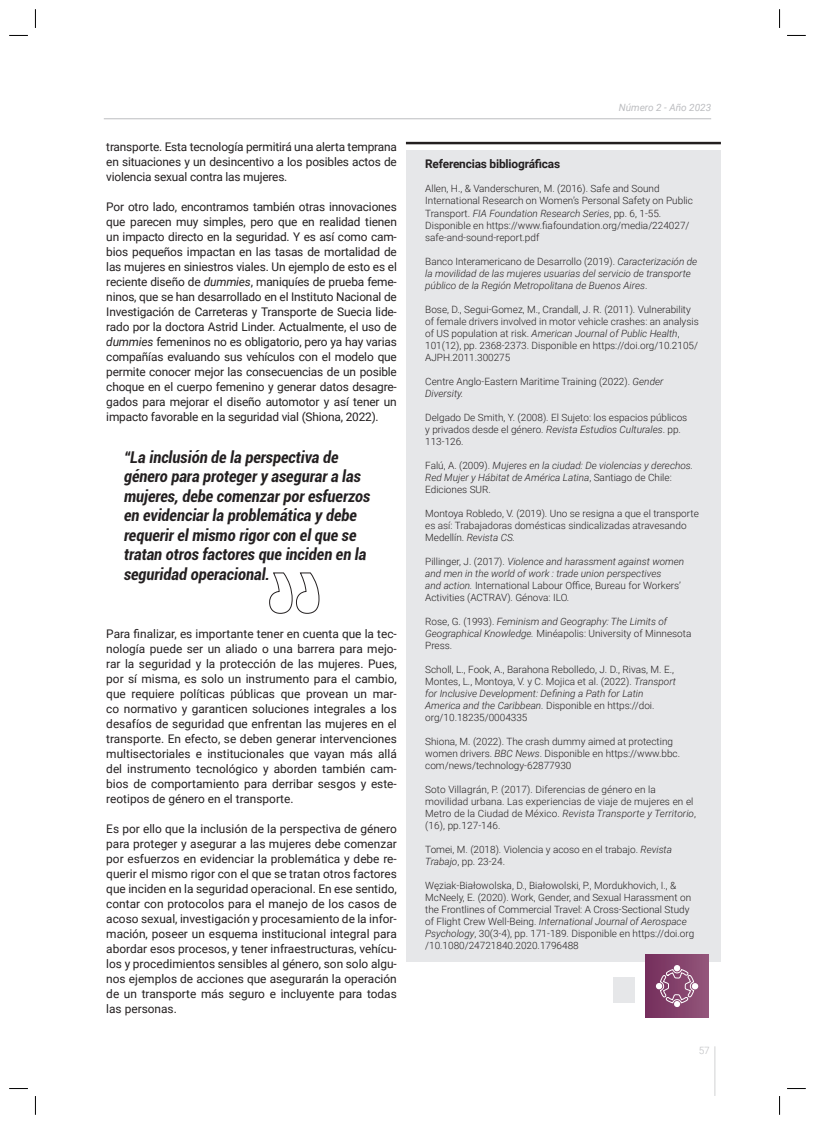
<style>
.page{position:relative;width:815px;height:1124px;background:#fff}
.page>*{position:absolute;margin:0;border:0;box-sizing:border-box;transform-origin:0 0}
.t1{font:italic 700 condensed 16.25px/19.5px "Roboto";color:#231f20}
.t2{font:11.88px/15px "Roboto";letter-spacing:-.015em;color:#231f20;text-align:justify}
.t3{font:700 11.88px "Roboto";letter-spacing:-.015em;color:#231f20}
.t4{font:300 10px/12px "Roboto";color:#231f20}
.t5{font:italic 300 10px/12px "Roboto";color:#231f20}
.t6{font:italic 10px "Roboto";color:#bcbdc0}
.t7{font:300 10px "Roboto";color:#bcbdc0}
.s1{font-style:italic}
.s2{font-style:normal}
</style>
<div class="page">
<hr style="left:104px;top:118px;width:607px;height:1px;background:#bcbdc0">
<hr style="left:715px;top:1046px;width:1px;height:49px;background:#d1d2d4">
<div style="left:406px;top:150px;width:315px;height:811px;background:#e6e7e9"></div>
<div style="left:406px;top:142px;width:315px;height:2px;border:1px solid #231f20"></div>
<svg style="left:269px;top:572px;width:51px;height:42px"></svg>
<div style="left:614px;top:976px;width:21px;height:26px;background:#e6e7e9"></div>
<svg style="left:645px;top:954px;width:64px;height:63px"></svg>
<svg style="left:655px;top:954px;width:43px;height:64px;background:#93597d"></svg>
<svg style="left:9px;top:35px;width:19px;height:1px"></svg>
<svg style="left:787px;top:35px;width:19px;height:1px"></svg>
<svg style="left:9px;top:1088px;width:19px;height:1px"></svg>
<svg style="left:787px;top:1088px;width:19px;height:1px"></svg>
<svg style="left:35px;top:9px;width:1px;height:19px"></svg>
<svg style="left:35px;top:1096px;width:1px;height:18px"></svg>
<svg style="left:779px;top:9px;width:1px;height:19px"></svg>
<svg style="left:779px;top:1096px;width:1px;height:18px"></svg>
<p class="t2" style="left:106px;top:138px;width:292px">transporte. Esta tecnología permitirá una alerta temprana en situaciones y un desincentivo a los posibles actos de violencia sexual contra las mujeres.</p>
<p class="t2" style="left:106px;top:198px;width:292px">Por otro lado, encontramos también otras innovaciones que parecen muy simples, pero que en realidad tienen un impacto directo en la seguridad. Y es así como cam&shy;bios pequeños impactan en las tasas de mortalidad de las mujeres en siniestros viales. Un ejemplo de esto es el reciente diseño de <span class="s1">dummies</span>, maniquíes de prueba feme&shy;ninos, que se han desarrollado en el Instituto Nacional de Investigación de Carreteras y Transporte de Suecia lide&shy;rado por la doctora Astrid Linder. Actualmente, el uso de <span class="s1">dummies</span> femeninos no es obligatorio, pero ya hay varias compañías evaluando sus vehículos con el modelo que permite conocer mejor las consecuencias de un posible choque en el cuerpo femenino y generar datos desagre&shy;gados para mejorar el diseño automotor y así tener un impacto favorable en la seguridad vial (Shiona, 2022).</p>
<p class="t1" style="left:124px;top:446px;width:248px">“La inclusión de la perspectiva de género para proteger y asegurar a las mujeres, debe comenzar por esfuerzos en evidenciar la problemática y debe requerir el mismo rigor con el que se tratan otros factores que inciden en la seguridad operacional.</p>
<p class="t2" style="left:106px;top:626px;width:292px">Para finalizar, es importante tener en cuenta que la tec&shy;nología puede ser un aliado o una barrera para mejo&shy;rar la seguridad y la protección de las mujeres. Pues, por sí misma, es solo un instrumento para el cambio, que requiere políticas públicas que provean un mar&shy;co normativo y garanticen soluciones integrales a los desafíos de seguridad que enfrentan las mujeres en el transporte. En efecto, se deben generar intervenciones multisectoriales e institucionales que vayan más allá del instrumento tecnológico y aborden también cam&shy;bios de comportamiento para derribar sesgos y este&shy;reotipos de género en el transporte.</p>
<p class="t2" style="left:106px;top:821px;width:292px">Es por ello que la inclusión de la perspectiva de género para proteger y asegurar a las mujeres debe comenzar por esfuerzos en evidenciar la problemática y debe re&shy;querir el mismo rigor con el que se tratan otros factores que inciden en la seguridad operacional. En ese sentido, contar con protocolos para el manejo de los casos de acoso sexual, investigación y procesamiento de la infor&shy;mación, poseer un esquema institucional integral para abordar esos procesos, y tener infraestructuras, vehícu&shy;los y procedimientos sensibles al género, son solo algu&shy;nos ejemplos de acciones que asegurarán la operación de un transporte más seguro e incluyente para todas las personas.</p>
<p class="t6" style="left:619px;top:100px;width:94px">Número 2 - Año 2023</p>
<p class="t3" style="left:425px;top:156px;width:137px">Referencias bibliográficas</p>
<p class="t4" style="left:425px;top:182px;width:269px">Allen, H., &amp; Vanderschuren, M. (2016). Safe and Sound International Research on Women’s Personal Safety on Public Transport. <span class="s1">FIA Foundation Research Series</span>, pp. 6, 1-55.<br>Disponible en https://www.fiafoundation.org/media/224027/ safe-and-sound-report.pdf</p>
<p class="t5" style="left:425px;top:254px;width:274px"><span class="s2">Banco Interamericano de Desarrollo (2019).</span> Caracterización de la movilidad de las mujeres usuarias del servicio de transporte público de la Región Metropolitana de Buenos Aires<span class="s2">.</span></p>
<p class="t4" style="left:425px;top:302px;width:275px">Bose, D., Segui-Gomez, M., Crandall, J. R. (2011). Vulnerability of female drivers involved in motor vehicle crashes: an analysis of US population at risk. <span class="s1">American Journal of Public Health</span>, 101(12), pp. 2368-2373. Disponible en https://doi.org/10.2105/ AJPH.2011.300275</p>
<p class="t4" style="left:425px;top:374px;width:240px">Centre Anglo-Eastern Maritime Training (2022). <span class="s1">Gender<br>Diversity.</span></p>
<p class="t4" style="left:425px;top:410px;width:264px">Delgado De Smith, Y. (2008). El Sujeto: los espacios públicos y privados desde el género. <span class="s1">Revista Estudios Culturales</span>. pp.<br>113-126.</p>
<p class="t5" style="left:425px;top:458px;width:270px"><span class="s2">Falú, A. (2009).</span> Mujeres en la ciudad: De violencias y derechos.<br>Red Mujer y Hábitat de América Latina<span class="s2">, Santiago de Chile:<br>Ediciones SUR.</span></p>
<p class="t4" style="left:425px;top:506px;width:275px">Montoya Robledo, V. (2019). Uno se resigna a que el transporte es así: Trabajadoras domésticas sindicalizadas atravesando<br>Medellín. <span class="s1">Revista CS.</span></p>
<p class="t4" style="left:425px;top:554px;width:261px">Pillinger, J. (2017). <span class="s1">Violence and harassment against women and men in the world of work : trade union perspectives<br>and action.</span> International Labour Office, Bureau for Workers’ Activities (ACTRAV). Génova: ILO.</p>
<p class="t5" style="left:425px;top:614px;width:268px"><span class="s2">Rose, G. (1993).</span> Feminism and Geography: The Limits of<br>Geographical Knowledge. <span class="s2">Minéapolis: University of Minnesota<br>Press.</span></p>
<p class="t4" style="left:425px;top:662px;width:252px">Scholl, L., Fook, A., Barahona Rebolledo, J. D., Rivas, M. E., Montes, L., Montoya, V. y C. Mojica et al. (2022). <span class="s1">Transport for Inclusive Development: Defining a Path for Latin America and the Caribbean.</span> Disponible en https://doi. org/10.18235/0004335</p>
<p class="t4" style="left:425px;top:734px;width:256px">Shiona, M. (2022). The crash dummy aimed at protecting women drivers. <span class="s1">BBC News</span>. Disponible en https://www.bbc. com/news/technology-62877930</p>
<p class="t4" style="left:425px;top:782px;width:272px">Soto Villagrán, P. (2017). Diferencias de género en la movilidad urbana. Las experiencias de viaje de mujeres en el Metro de la Ciudad de México. <span class="s1">Revista Transporte y Territorio</span>, (16), pp.127-146.</p>
<p class="t4" style="left:425px;top:842px;width:248px">Tomei, M. (2018). Violencia y acoso en el trabajo. <span class="s1">Revista<br>Trabajo</span>, pp. 23-24.</p>
<p class="t4" style="left:425px;top:878px;width:271px">Węziak-Białowolska, D., Białowolski, P., Mordukhovich, I., &amp; McNeely, E. (2020). Work, Gender, and Sexual Harassment on the Frontlines of Commercial Travel: A Cross-Sectional Study of Flight Crew Well-Being. <span class="s1">International Journal of Aerospace Psychology</span>, 30(3-4), pp. 171-189. Disponible en https://doi.org /10.1080/24721840.2020.1796488</p>
<p class="t7" style="left:699px;top:1043px;width:13px">57</p>
</div>
